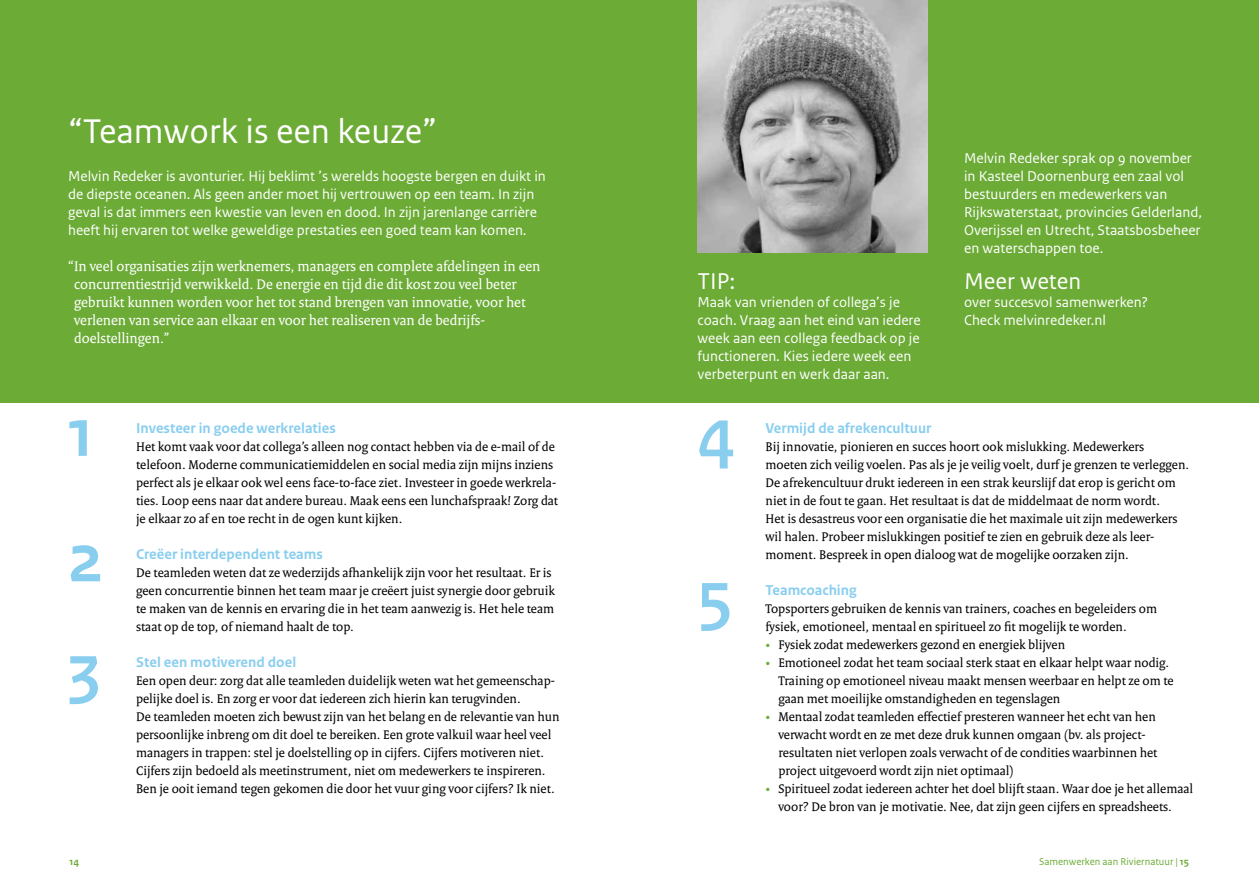
<style>
.page{position:relative;width:1259px;height:893px;background:#fff}
.page>*{position:absolute;margin:0;border:0;box-sizing:border-box;transform-origin:0 0}
.t1{font:700 72px "Rijksoverheid Sans Heading";color:#89ceef}
.t2{font:36px "Rijksoverheid Sans Text";color:#fff}
.t3{font:24px "Rijksoverheid Sans Text";color:#fff}
.t4{font:15px/18px "Rijksoverheid Sans Text";color:#fff}
.t5{font:15px/18px "Rijksoverheid Serif";color:#fff}
.t6{font:700 15px "Rijksoverheid Sans Text";color:#89ceef}
.t7{font:13.5px/18px "Rijksoverheid Serif";color:#000}
.t8{font:10.5px "Rijksoverheid Sans Text";color:#6cab36}
.t9{font:700 10.5px "Rijksoverheid Sans Text";color:#6cab36}
.s1{color:#6cab36}
.s2{font-weight:700}
</style>
<div class="page">
<div style="left:0;top:0;width:1259px;height:402px;background:#6cab36"></div>
<img style="left:697px;top:0;width:230px;height:253px">
<h2 class="t2" style="left:68px;top:111px;width:370px">“Teamwork is een keuze”</h2>
<p class="t4" style="left:68px;top:167px;width:479px">Melvin Redeker is avonturier. Hij beklimt ’s werelds hoogste bergen en duikt in de diepste oceanen. Als geen ander moet hij vertrouwen op een team. In zijn geval is dat immers een kwestie van leven en dood. In zijn jarenlange carrière heeft hij ervaren tot welke geweldige prestaties een goed team kan komen.</p>
<p class="t5" style="left:74px;top:257px;width:468px;text-indent:-6px">“In veel organisaties zijn werknemers, managers en complete afdelingen in een concurrentiestrijd verwikkeld. De energie en tijd die dit kost zou veel beter gebruikt kunnen worden voor het tot stand brengen van innovatie, voor het verlenen van service aan elkaar en voor het realiseren van de bedrijfs&shy;doelstellingen.”</p>
<h3 class="t3" style="left:697px;top:267px;width:39px">TIP:</h3>
<p class="t4" style="left:697px;top:293px;width:225px">Maak van vrienden of collega’s je coach. Vraag aan het eind van iedere week aan een collega feedback op je functioneren. Kies iedere week een verbeterpunt en werk daar aan.</p>
<p class="t4" style="left:964px;top:149px;width:239px">Melvin Redeker sprak op 9 november in Kasteel Doornenburg een zaal vol bestuurders en medewerkers van Rijkswaterstaat, provincies Gelderland, Overijssel en Utrecht, Staatsbosbeheer en waterschappen toe.</p>
<h3 class="t3" style="left:964px;top:267px;width:119px">Meer weten</h3>
<p class="t4" style="left:964px;top:293px;width:185px">over succesvol samenwerken?<br>Check melvinredeker.nl</p>
<h1 class="t1" style="left:68px;top:392px;width:28px">1</h1>
<h1 class="t1" style="left:697px;top:392px;width:38px">4</h1>
<p class="t6" style="left:136px;top:419px;width:201px">Investeer in goede werkrelaties</p>
<p class="t7" style="left:136px;top:437px;width:423px">Het komt vaak voor dat collega’s alleen nog contact hebben via de e-mail of de telefoon. Moderne communicatiemiddelen en social media zijn mijns inziens perfect als je elkaar ook wel eens face-to-face ziet. Investeer in goede werkrela&shy;ties. Loop eens naar dat andere bureau. Maak eens een lunchafspraak! Zorg dat je elkaar zo af en toe recht in de ogen kunt kijken.</p>
<p class="t6" style="left:136px;top:545px;width:188px">Creëer interdependent teams</p>
<p class="t7" style="left:136px;top:563px;width:420px">De teamleden weten dat ze wederzijds afhankelijk zijn voor het resultaat. Er is geen concurrentie binnen het team maar je creëert juist synergie door gebruik te maken van de kennis en ervaring die in het team aanwezig is. Het hele team staat op de top, of niemand haalt de top.</p>
<p class="t6" style="left:136px;top:653px;width:162px">Stel een motiverend doel</p>
<p class="t7" style="left:136px;top:671px;width:425px">Een open deur: zorg dat alle teamleden duidelijk weten wat het gemeenschap&shy;pelijke doel is. En zorg er voor dat iedereen zich hierin kan terugvinden.<br>De teamleden moeten zich bewust zijn van het belang en de relevantie van hun persoonlijke inbreng om dit doel te bereiken. Een grote valkuil waar heel veel managers in trappen: stel je doelstelling op in cijfers. Cijfers motiveren niet.<br>Cijfers zijn bedoeld als meetinstrument, niet om medewerkers te inspireren.<br>Ben je ooit iemand tegen gekomen die door het vuur ging voor cijfers? Ik niet.</p>
<h1 class="t1" style="left:68px;top:517px;width:37px">2</h1>
<h1 class="t1" style="left:697px;top:555px;width:37px">5</h1>
<h1 class="t1" style="left:68px;top:628px;width:34px">3</h1>
<p class="t6" style="left:765px;top:419px;width:167px">Vermijd de afrekencultuur</p>
<p class="t7" style="left:765px;top:437px;width:425px">Bij innovatie, pionieren en succes hoort ook mislukking. Medewerkers moeten zich veilig voelen. Pas als je je veilig voelt, durf je grenzen te verleggen.<br>De afrekencultuur drukt iedereen in een strak keurslijf dat erop is gericht om niet in de fout te gaan. Het resultaat is dat de middelmaat de norm wordt.<br>Het is desastreus voor een organisatie die het maximale uit zijn medewerkers wil halen. Probeer mislukkingen positief te zien en gebruik deze als leer&shy;moment. Bespreek in open dialoog wat de mogelijke oorzaken zijn.</p>
<p class="t6" style="left:765px;top:581px;width:93px">Teamcoaching</p>
<p class="t7" style="left:765px;top:599px;width:393px">Topsporters gebruiken de kennis van trainers, coaches en begeleiders om fysiek, emotioneel, mentaal en spiritueel zo fit mogelijk te worden.</p>
<p class="t7" style="left:765px;top:635px;width:301px"><span class="s1">•</span> Fysiek zodat medewerkers gezond en energiek blijven</p>
<p class="t7" style="left:778px;top:653px;width:397px;text-indent:-13px"><span class="s1">•</span> Emotioneel zodat het team sociaal sterk staat en elkaar helpt waar nodig.<br>Training op emotioneel niveau maakt mensen weerbaar en helpt ze om te gaan met moeilijke omstandigheden en tegenslagen</p>
<p class="t7" style="left:778px;top:707px;width:381px;text-indent:-13px"><span class="s1">•</span> Mentaal zodat teamleden effectief presteren wanneer het echt van hen verwacht wordt en ze met deze druk kunnen omgaan (bv. als project&shy;resultaten niet verlopen zoals verwacht of de condities waarbinnen het project uitgevoerd wordt zijn niet optimaal)</p>
<p class="t7" style="left:778px;top:779px;width:416px;text-indent:-13px"><span class="s1">•</span> Spiritueel zodat iedereen achter het doel blijft staan. Waar doe je het allemaal voor? De bron van je motivatie. Nee, dat zijn geen cijfers en spreadsheets.</p>
<p class="t9" style="left:70px;top:855px;width:11px">14</p>
<p class="t8" style="left:1039px;top:855px;width:152px">Samenwerken aan Riviernatuur | <span class="s2">15</span></p>
</div>
